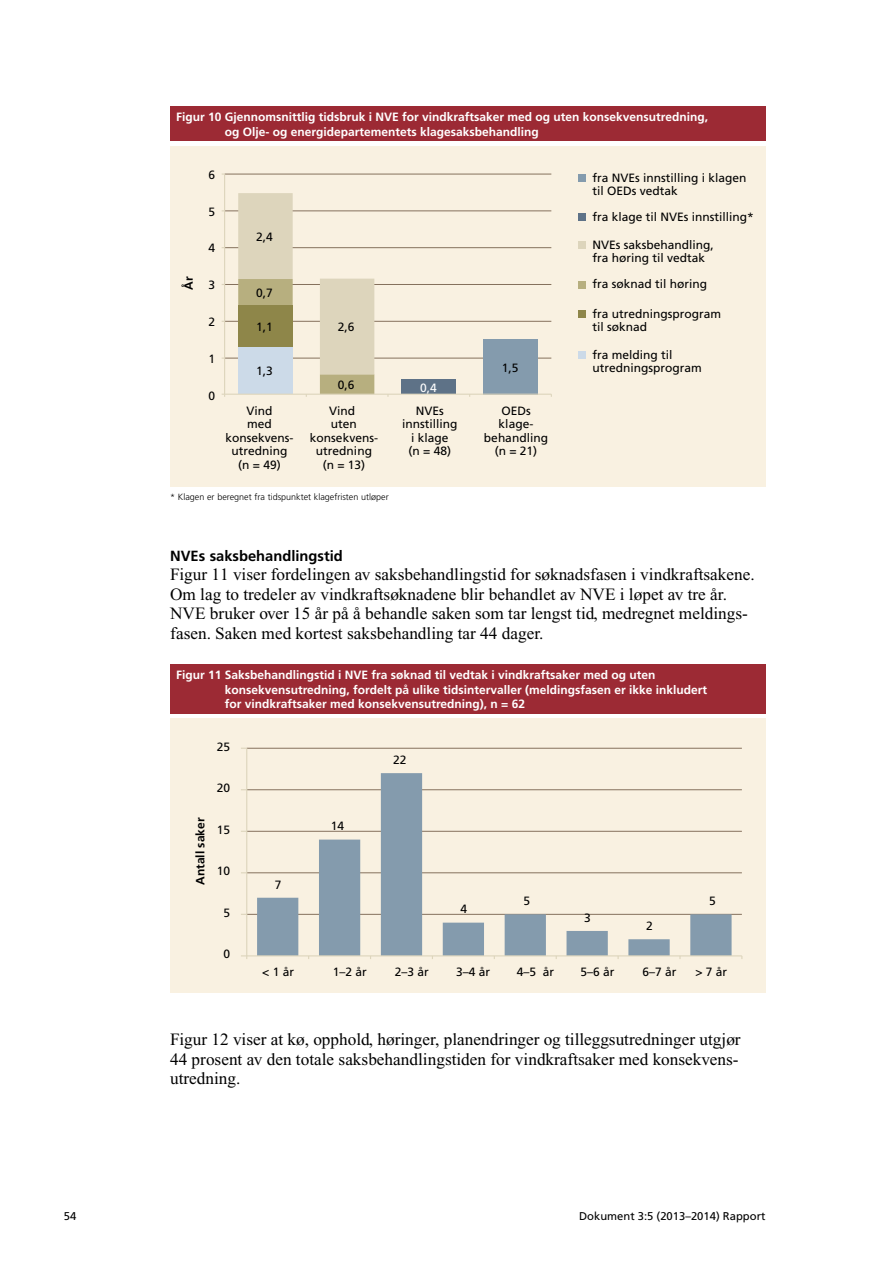
<style>
.page{position:relative;width:893px;height:1263px;background:#fff}
.page>*{position:absolute;margin:0;border:0;box-sizing:border-box;transform-origin:0 0}
.Brødtekst{font:17.25px/19.5px "Times New Roman PS Std";color:#000}
.M-tit_bold_nivå_4{font:700 14.7px "Frutiger LT Std";color:#000}
.t1{font:12px/13.5px "Frutiger LT Std";color:#000;text-align:center}
.Figurtittel{font:700 12px/14.4px "Frutiger LT Std";color:#fff}
.t2{font:700 12px "Frutiger LT Std";color:#000}
.t3{font:12px "Frutiger LT Std";color:#fff}
.t4{font:11.25px "Frutiger LT Std";color:#000}
.Kildehenvisning{font:300 9px "Frutiger LT Std";color:#000}
</style>
<div class="page">
<div style="left:170px;top:106px;width:595px;height:36px;background:#9c2a34"></div>
<div style="left:170px;top:146px;width:595px;height:341px;background:#f9f1e1"></div>
<hr style="left:225px;top:358px;width:326px;height:1px;background:#85715d">
<hr style="left:225px;top:321px;width:326px;height:1px;background:#85715d">
<hr style="left:225px;top:284px;width:326px;height:1px;background:#85715d">
<hr style="left:225px;top:247px;width:326px;height:1px;background:#85715d">
<hr style="left:225px;top:211px;width:326px;height:1px;background:#85715d">
<hr style="left:225px;top:174px;width:326px;height:1px;background:#85715d">
<div style="left:402px;top:380px;width:54px;height:14px;background:#5e7287"></div>
<div style="left:483px;top:339px;width:55px;height:55px;background:#849bad"></div>
<hr style="left:224px;top:174px;width:1px;height:220px;background:#ddd5bc">
<hr style="left:225px;top:394px;width:326px;height:1px;background:#ddd5bc">
<svg style="left:238px;top:193px;width:136px;height:204px"></svg>
<div style="left:578px;top:174px;width:8px;height:8px;background:#849bad"></div>
<div style="left:578px;top:214px;width:8px;height:7px;background:#5e7287"></div>
<div style="left:578px;top:241px;width:8px;height:8px;background:#ddd5bc"></div>
<div style="left:578px;top:281px;width:8px;height:7px;background:#b7af7f"></div>
<div style="left:578px;top:310px;width:8px;height:7px;background:#8e8649"></div>
<div style="left:578px;top:351px;width:8px;height:8px;background:#ccdae8"></div>
<div style="left:170px;top:664px;width:595px;height:50px;background:#9c2a34"></div>
<div style="left:170px;top:719px;width:595px;height:274px;background:#f9f1e1"></div>
<hr style="left:247px;top:914px;width:495px;height:1px;background:#85715d">
<hr style="left:247px;top:872px;width:495px;height:1px;background:#85715d">
<hr style="left:247px;top:831px;width:495px;height:1px;background:#85715d">
<hr style="left:247px;top:789px;width:495px;height:1px;background:#85715d">
<hr style="left:247px;top:748px;width:495px;height:1px;background:#85715d">
<svg style="left:257px;top:773px;width:475px;height:182px"></svg>
<hr style="left:246px;top:748px;width:1px;height:208px;background:#ddd5bc">
<hr style="left:247px;top:955px;width:495px;height:1px;background:#ddd5bc">
<svg style="left:241px;top:955px;width:6px;height:4px"></svg>
<p class="Figurtittel" style="left:225px;top:110px;width:485px;text-indent:-49px">Figur 10 Gjennomsnittlig tidsbruk i NVE for vindkraftsaker med og uten konsekvensutredning, og Olje- og energidepartementets klagesaksbehandling</p>
<p class="t1" style="left:209px;top:168px;width:8px">6</p>
<p class="t2" style="left:182px;top:290px;width:15px;rotate:-90deg">År</p>
<p class="t1" style="left:209px;top:205px;width:8px">5</p>
<p class="t1" style="left:209px;top:242px;width:8px">4</p>
<p class="t1" style="left:209px;top:278px;width:8px">3</p>
<p class="t1" style="left:209px;top:315px;width:8px">2</p>
<p class="t1" style="left:209px;top:352px;width:8px">1</p>
<p class="t1" style="left:209px;top:389px;width:8px">0</p>
<p class="t1" style="left:256px;top:230px;width:18px">2,4</p>
<p class="t1" style="left:256px;top:286px;width:18px">0,7</p>
<p class="t1" style="left:256px;top:320px;width:18px">1,1</p>
<p class="t1" style="left:256px;top:365px;width:18px">1,3</p>
<p class="t1" style="left:338px;top:320px;width:18px">2,6</p>
<p class="t1" style="left:338px;top:379px;width:18px">0,6</p>
<p class="t3" style="left:420px;top:381px;width:18px">0,4</p>
<p class="t1" style="left:502px;top:361px;width:18px">1,5</p>
<p class="t1" style="left:225px;top:404px;width:70px">Vind<br>med konsekvens&shy;utredning (n = 49)</p>
<p class="t1" style="left:310px;top:404px;width:70px">Vind<br>uten konsekvens&shy;utredning (n = 13)</p>
<p class="t1" style="left:402px;top:404px;width:57px">NVEs innstilling i klage<br>(n = 48)</p>
<p class="t1" style="left:484px;top:404px;width:66px">OEDs klage&shy;behandling (n = 21)</p>
<p class="Kildehenvisning" style="left:170px;top:492px;width:220px">* Klagen er beregnet fra tidspunktet klagefristen utløper</p>
<p class="t1" style="left:592px;top:171px;width:156px;text-align:left">fra NVEs innstilling i klagen til OEDs vedtak</p>
<p class="t1" style="left:592px;top:210px;width:163px">fra klage til NVEs innstilling*</p>
<p class="t1" style="left:592px;top:238px;width:123px;text-align:left">NVEs saksbehandling, fra høring til vedtak</p>
<p class="t1" style="left:592px;top:278px;width:116px">fra søknad til høring</p>
<p class="t1" style="left:592px;top:307px;width:130px;text-align:left">fra utredningsprogram til søknad</p>
<p class="t1" style="left:592px;top:348px;width:111px;text-align:left">fra melding til utredningsprogram</p>
<h4 class="M-tit_bold_nivå_4" style="left:170px;top:547px;width:174px">NVEs saksbehandlingstid</h4>
<p class="Brødtekst" style="left:170px;top:565px;width:586px">Figur 11 viser fordelingen av saksbehandlingstid for søknadsfasen i vindkraftsakene.<br>Om lag to tredeler av vindkraftsøknadene blir behandlet av NVE i løpet av tre år.<br>NVE bruker over 15 år på å behandle saken som tar lengst tid, medregnet meldings&shy;fasen. Saken med kortest saksbehandling tar 44 dager.</p>
<p class="Figurtittel" style="left:225px;top:668px;width:484px;text-indent:-49px">Figur 11 Saksbehandlingstid i NVE fra søknad til vedtak i vindkraftsaker med og uten konsekvensutredning, fordelt på ulike tidsintervaller (meldingsfasen er ikke inkludert for vindkraftsaker med konsekvensutredning), n = 62</p>
<p class="t1" style="left:217px;top:740px;width:15px">25</p>
<p class="t2" style="left:193px;top:885px;width:69px;rotate:-90deg">Antall saker</p>
<p class="t1" style="left:217px;top:781px;width:15px">20</p>
<p class="t1" style="left:217px;top:823px;width:15px">15</p>
<p class="t1" style="left:217px;top:864px;width:15px">10</p>
<p class="t1" style="left:223px;top:906px;width:8px">5</p>
<p class="t1" style="left:223px;top:947px;width:8px">0</p>
<p class="t1" style="left:275px;top:878px;width:8px">7</p>
<p class="t1" style="left:331px;top:819px;width:15px">14</p>
<p class="t1" style="left:393px;top:753px;width:15px">22</p>
<p class="t1" style="left:460px;top:903px;width:8px">4</p>
<p class="t1" style="left:523px;top:894px;width:8px">5</p>
<p class="t1" style="left:584px;top:911px;width:8px">3</p>
<p class="t1" style="left:646px;top:919px;width:8px">2</p>
<p class="t1" style="left:709px;top:894px;width:8px">5</p>
<p class="t1" style="left:262px;top:965px;width:33px">&lt; 1 år</p>
<p class="t1" style="left:333px;top:965px;width:36px">1–2 år</p>
<p class="t1" style="left:395px;top:965px;width:36px">2–3 år</p>
<p class="t1" style="left:456px;top:965px;width:36px">3–4 år</p>
<p class="t1" style="left:517px;top:965px;width:39px">4–5 år</p>
<p class="t1" style="left:580px;top:965px;width:36px">5–6 år</p>
<p class="t1" style="left:642px;top:965px;width:36px">6–7 år</p>
<p class="t1" style="left:695px;top:965px;width:33px">&gt; 7 år</p>
<p class="Brødtekst" style="left:170px;top:1030px;width:572px">Figur 12 viser at kø, opphold, høringer, planendringer og tilleggsutredninger utgjør<br>44 prosent av den totale saksbehandlingstiden for vindkraftsaker med konsekvens&shy;utredning.</p>
<p class="t4" style="left:64px;top:1210px;width:14px">54</p>
<p class="t4" style="left:579px;top:1210px;width:188px">Dokument 3:5 (2013–2014) Rapport</p>
</div>
